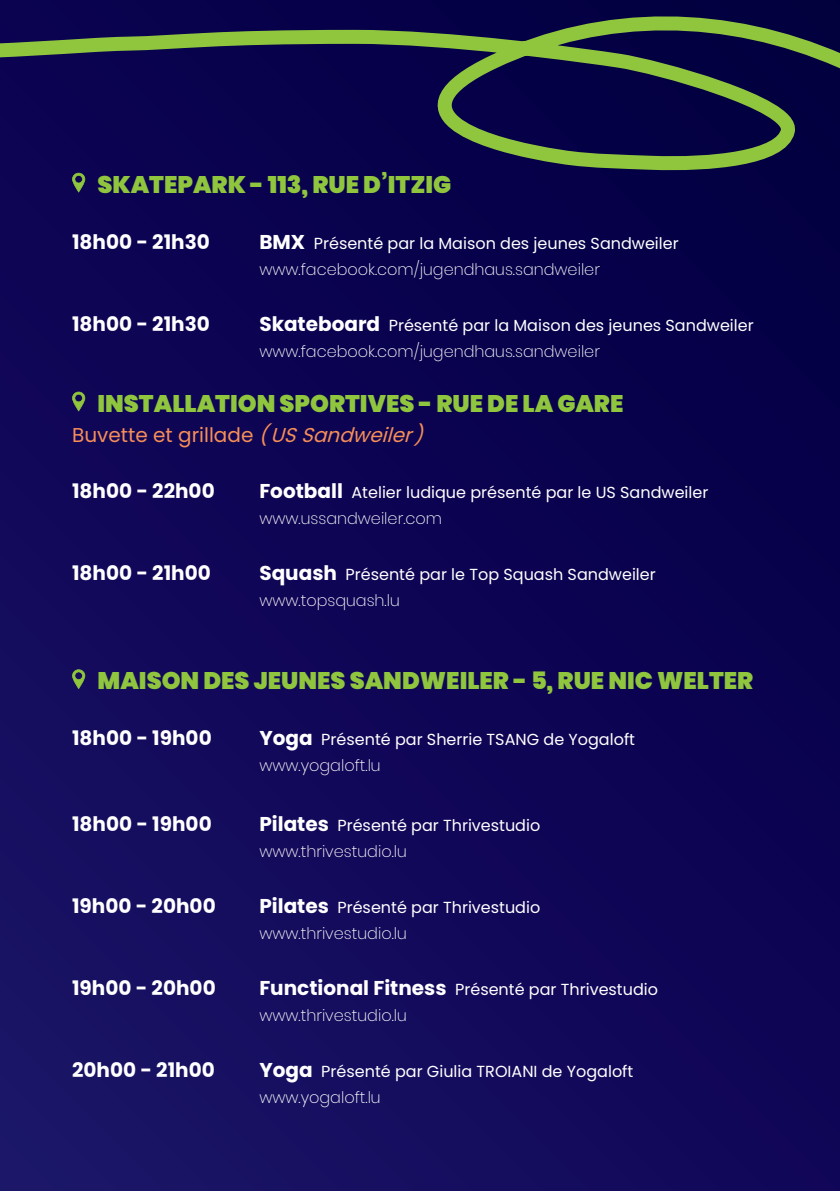
<style>
.page{position:relative;width:840px;height:1191px;background:#fff}
.page>*{position:absolute;margin:0;border:0;box-sizing:border-box;transform-origin:0 0}
.t1{font:900 24px "Poppins";color:#8fc63e}
.t2{font:700 20px "Poppins";color:#fff}
.t3{font:20px "Poppins";color:#f68e58}
.t4{font:16px/26px "Poppins";color:#fff}
.s1{font-weight:700;font-size:20px}
.s2{font-weight:200}
.s3{font-style:italic}
</style>
<div class="page">
<div style="left:0;top:0;width:839px;height:1191px;background:linear-gradient(to right,#150c5e,#09014d)"></div>
<svg style="left:0;top:0;width:839px;height:175px;background:#1b1e47"></svg>
<svg style="left:72px;top:173px;width:13px;height:20px"></svg>
<svg style="left:72px;top:392px;width:13px;height:19px"></svg>
<svg style="left:72px;top:669px;width:13px;height:20px"></svg>
<h1 class="t1" style="left:97px;top:170px;width:355px">SKATEPARK - 113, RUE D’ITZIG</h1>
<p class="t2" style="left:72px;top:230px;width:139px">18h00 - 21h30</p>
<p class="t4" style="left:259px;top:230px;width:420px"><span class="s1">BMX</span> Présenté par la Maison des jeunes Sandweiler <span class="s2">www.facebook.com/jugendhaus.sandweiler</span></p>
<p class="t2" style="left:72px;top:312px;width:139px">18h00 - 21h30</p>
<p class="t4" style="left:259px;top:312px;width:495px"><span class="s1">Skateboard</span> Présenté par la Maison des jeunes Sandweiler <span class="s2">www.facebook.com/jugendhaus.sandweiler</span></p>
<h1 class="t1" style="left:97px;top:389px;width:527px">INSTALLATION SPORTIVES - RUE DE LA GARE</h1>
<p class="t3" style="left:72px;top:423px;width:361px">Buvette et grillade <span class="s3">(USSandweiler)</span></p>
<p class="t2" style="left:72px;top:479px;width:144px">18h00 - 22h00</p>
<p class="t4" style="left:259px;top:479px;width:450px"><span class="s1">Football</span> Atelier ludique présenté par le US Sandweiler <span class="s2">www.ussandweiler.com</span></p>
<p class="t2" style="left:72px;top:561px;width:140px">18h00 - 21h00</p>
<p class="t4" style="left:259px;top:561px;width:397px"><span class="s1">Squash</span> Présenté par le Top Squash Sandweiler <span class="s2">www.topsquash.lu</span></p>
<h1 class="t1" style="left:97px;top:667px;width:657px">MAISON DES JEUNES SANDWEILER - 5, RUE NIC WELTER</h1>
<p class="t2" style="left:72px;top:726px;width:141px">18h00 - 19h00</p>
<p class="t4" style="left:259px;top:726px;width:377px"><span class="s1">Yoga</span> Présenté par Sherrie TSANG de Yogaloft <span class="s2">www.yogaloft.lu</span></p>
<p class="t2" style="left:72px;top:812px;width:141px">18h00 - 19h00</p>
<p class="t4" style="left:259px;top:812px;width:282px"><span class="s1">Pilates</span> Présenté par Thrivestudio <span class="s2">www.thrivestudio.lu</span></p>
<p class="t2" style="left:72px;top:894px;width:145px">19h00 - 20h00</p>
<p class="t4" style="left:259px;top:894px;width:282px"><span class="s1">Pilates</span> Présenté par Thrivestudio <span class="s2">www.thrivestudio.lu</span></p>
<p class="t2" style="left:72px;top:976px;width:145px">19h00 - 20h00</p>
<p class="t4" style="left:259px;top:976px;width:400px"><span class="s1">Functional Fitness</span> Présenté par Thrivestudio <span class="s2">www.thrivestudio.lu</span></p>
<p class="t2" style="left:72px;top:1058px;width:144px">20h00 - 21h00</p>
<p class="t4" style="left:259px;top:1058px;width:375px"><span class="s1">Yoga</span> Présenté par Giulia TROIANI de Yogaloft <span class="s2">www.yogaloft.lu</span></p>
</div>
